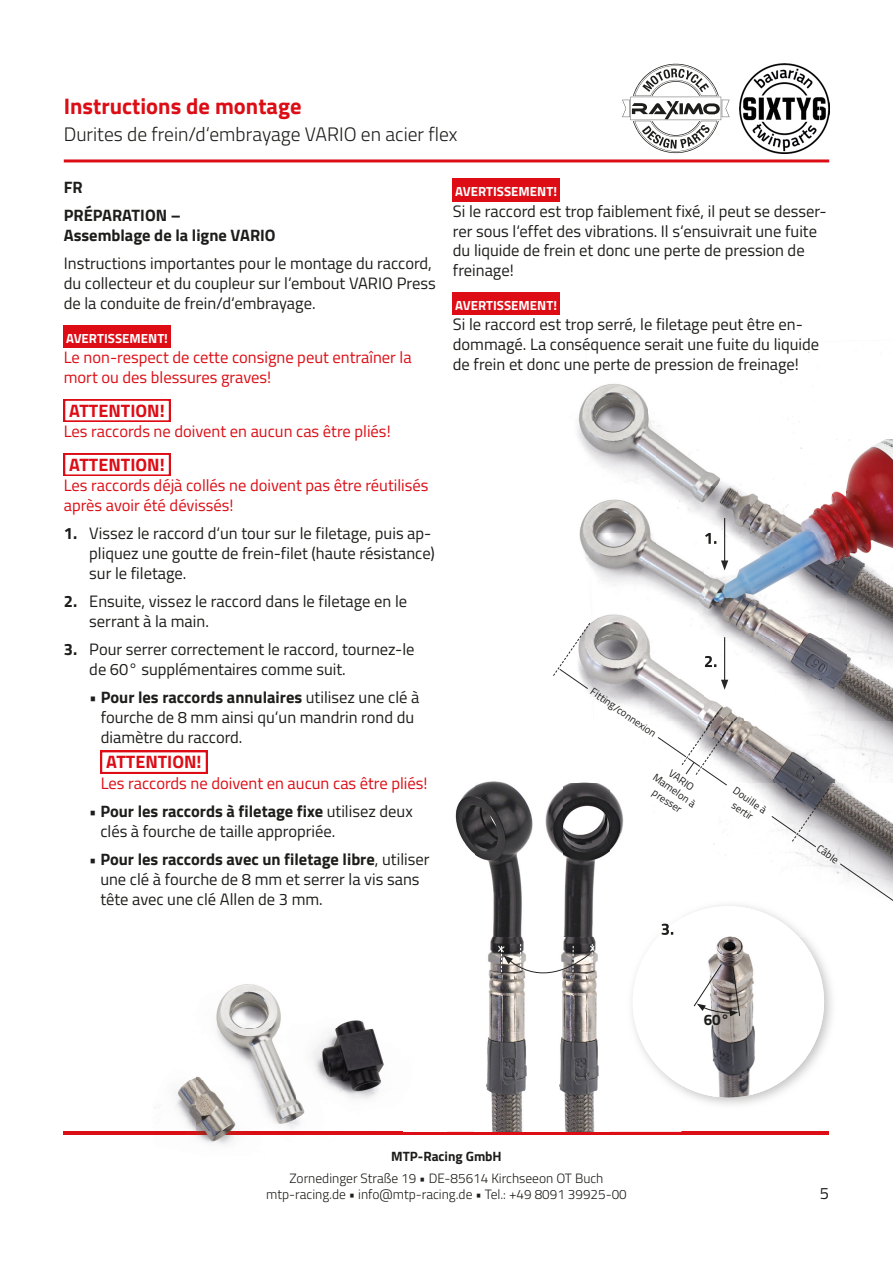
<style>
.page{position:relative;width:893px;height:1263px;background:#fff}
.page>*{position:absolute;margin:0;border:0;box-sizing:border-box;transform-origin:0 0}
.t1{font:700 22.5px "Titillium Web";color:#dc0d15}
.t2{font:300 19.5px "Titillium Web";color:#1d1d1b}
.t3{font:700 18px "Titillium Web";color:#dd0c15}
.t4{font:700 18px "Titillium Web";color:#262627}
.t5{font:16.5px/19.8px "Titillium Web";color:#1d1d1b}
.t6{font:16.5px/19.8px "Titillium Web";color:#dc0d15}
.t7{font:700 16.5px/28.3px "Titillium Web";color:#1d1d1b}
.t8{font:700 15.3px "Titillium Web";color:#1d1d1b}
.t9{font:300 13.5px/16.2px "Titillium Web";color:#1d1d1b;text-align:center}
.t10{font:700 13.5px "Titillium Web";color:#1d1d1b}
.t11{font:700 13.2px "Titillium Web";color:#fff}
.t12{font:10.5px/12.6px "Titillium Web";color:#1d1d1b;text-align:center}
.s1{font-weight:700}
</style>
<div class="page">
<hr style="left:64px;top:1132px;width:765px;height:3px;background:#dc0d15">
<hr style="left:64px;top:159px;width:765px;height:3px;background:#dc0d15">
<img style="left:577px;top:351px;width:233px;height:70px">
<img style="left:577px;top:421px;width:72px;height:18px">
<img style="left:649px;top:421px;width:14px;height:18px">
<img style="left:579px;top:439px;width:314px;height:94px">
<img style="left:579px;top:533px;width:77px;height:24px">
<img style="left:656px;top:533px;width:237px;height:24px">
<img style="left:610px;top:782px;width:283px;height:92px">
<img style="left:733px;top:720px;width:18px;height:31px">
<img style="left:751px;top:720px;width:142px;height:62px">
<img style="left:733px;top:751px;width:19px;height:31px">
<img style="left:585px;top:557px;width:308px;height:163px">
<hr style="left:724px;top:518px;width:1px;height:45px;background:#272726">
<svg style="left:721px;top:560px;width:7px;height:10px"></svg>
<hr style="left:724px;top:637px;width:1px;height:45px;background:#272726">
<svg style="left:721px;top:680px;width:7px;height:10px"></svg>
<img style="left:97px;top:984px;width:306px;height:161px">
<img style="left:455px;top:786px;width:20px;height:68px">
<img style="left:475px;top:781px;width:88px;height:155px">
<img style="left:486px;top:936px;width:113px;height:196px">
<img style="left:563px;top:782px;width:47px;height:154px">
<svg style="left:501px;top:944px;width:92px;height:37px"></svg>
<img style="left:629px;top:905px;width:203px;height:200px">
<div style="left:633px;top:906px;width:191px;height:191px;background:#fff;border-radius:50%"></div>
<img style="left:669px;top:907px;width:118px;height:190px">
<svg style="left:693px;top:963px;width:47px;height:54px"></svg>
<div style="left:64px;top:325px;width:106px;height:23px;background:#dd0c15"></div>
<svg style="left:64px;top:399px;width:106px;height:23px"></svg>
<svg style="left:64px;top:453px;width:106px;height:23px"></svg>
<svg style="left:101px;top:751px;width:106px;height:22px"></svg>
<div style="left:453px;top:179px;width:106px;height:22px;background:#dd0c15"></div>
<div style="left:453px;top:292px;width:106px;height:23px;background:#dd0c15"></div>
<svg style="left:771px;top:788px;width:59px;height:60px"></svg>
<svg style="left:839px;top:863px;width:54px;height:38px"></svg>
<svg style="left:657px;top:711px;width:76px;height:75px"></svg>
<svg style="left:553px;top:622px;width:38px;height:68px"></svg>
<svg style="left:662px;top:924px;width:11px;height:11px"></svg>
<svg style="left:705px;top:656px;width:11px;height:11px"></svg>
<svg style="left:705px;top:533px;width:11px;height:11px"></svg>
<svg style="left:622px;top:64px;width:107px;height:89px"></svg>
<img style="left:740px;top:64px;width:89px;height:89px">
<h1 class="t1" style="left:64px;top:89px;width:239px">Instructions de montage</h1>
<p class="t2" style="left:64px;top:120px;width:395px">Durites de frein/d‘embrayage VARIO en acier flex</p>
<p class="t7" style="left:64px;top:172px;width:119px">FR<br>PRÉPARATION –</p>
<p class="t7" style="left:64px;top:220px;width:213px">Assemblage de la ligne VARIO</p>
<p class="t5" style="left:64px;top:253px;width:373px">Instructions importantes pour le montage du raccord, du collecteur et du coupleur sur l‘embout VARIO Press de la conduite de frein/d‘embrayage.</p>
<p class="t11" style="left:66px;top:328px;width:103px">AVERTISSEMENT!</p>
<p class="t4" style="left:539px;top:323px;width:58px">Conseil</p>
<p class="t6" style="left:64px;top:347px;width:349px">Le non-respect de cette consigne peut entraîner la mort ou des blessures graves!</p>
<p class="t3" style="left:69px;top:397px;width:97px">ATTENTION!</p>
<p class="t6" style="left:64px;top:421px;width:328px">Les raccords ne doivent en aucun cas être pliés!</p>
<p class="t3" style="left:69px;top:451px;width:97px">ATTENTION!</p>
<p class="t6" style="left:64px;top:475px;width:366px">Les raccords déjà collés ne doivent pas être réutilisés après avoir été dévissés!</p>
<p class="t5" style="left:89px;top:523px;width:347px;text-indent:-26px"><span class="s1">1.</span> Vissez le raccord d‘un tour sur le filetage, puis ap&shy;pliquez une goutte de frein-filet (haute résistance) sur le filetage.</p>
<p class="t5" style="left:89px;top:591px;width:319px;text-indent:-26px"><span class="s1">2.</span> Ensuite, vissez le raccord dans le filetage en le serrant à la main.</p>
<p class="t5" style="left:89px;top:639px;width:327px;text-indent:-26px"><span class="s1">3.</span> Pour serrer correctement le raccord, tournez-le de 60° supplémentaires comme suit.</p>
<p class="t5" style="left:101px;top:687px;width:320px;text-indent:-11px">• <span class="s1">Pour les raccords annulaires</span> utilisez une clé à fourche de 8 mm ainsi qu‘un mandrin rond du diamètre du raccord.</p>
<p class="t3" style="left:106px;top:748px;width:97px">ATTENTION!</p>
<p class="t6" style="left:101px;top:772px;width:328px">Les raccords ne doivent en aucun cas être pliés!</p>
<p class="t5" style="left:100px;top:800px;width:314px;text-indent:-11px"><span class="s1">• Pour les raccords à filetage fixe</span> utilisez deux clés à fourche de taille appropriée.</p>
<p class="t5" style="left:100px;top:849px;width:331px;text-indent:-11px"><span class="s1">• Pour les raccords avec un filetage libre</span>, utiliser une clé à fourche de 8 mm et serrer la vis sans tête avec une clé Allen de 3 mm.</p>
<p class="t11" style="left:455px;top:182px;width:103px">AVERTISSEMENT!</p>
<p class="t5" style="left:453px;top:200px;width:375px">Si le raccord est trop faiblement fixé, il peut se desser&shy;rer sous l‘effet des vibrations. Il s‘ensuivrait une fuite du liquide de frein et donc une perte de pression de freinage!</p>
<p class="t11" style="left:455px;top:295px;width:103px">AVERTISSEMENT!</p>
<p class="t5" style="left:453px;top:314px;width:368px">Si le raccord est trop serré, le filetage peut être en&shy;dommagé. La conséquence serait une fuite du liquide de frein et donc une perte de pression de freinage!</p>
<p class="t12" style="left:596px;top:685px;width:79px;rotate:35deg">Fitting/connexion</p>
<p class="t12" style="left:658px;top:771px;width:51px;rotate:35deg">Mamelon à</p>
<p class="t12" style="left:674px;top:766px;width:30px;rotate:35deg">VARIO</p>
<p class="t12" style="left:658px;top:786px;width:35px;rotate:35deg">presser</p>
<p class="t12" style="left:738px;top:783px;width:39px;rotate:35deg">Douille à sertir</p>
<p class="t12" style="left:822px;top:841px;width:26px;rotate:35deg">Câble</p>
<p class="t10" style="left:391px;top:1146px;width:112px">MTP-Racing GmbH</p>
<p class="t9" style="left:266px;top:1169px;width:362px">Zornedinger Straße 19 • DE-85614 Kirchseeon OT Buch mtp-racing.de • info@mtp-racing.de • Tel.: +49 8091 39925-00</p>
<p class="t8" style="left:704px;top:1008px;width:27px">60°</p>
<p class="t5" style="left:820px;top:1183px;width:11px">5</p>
</div>
